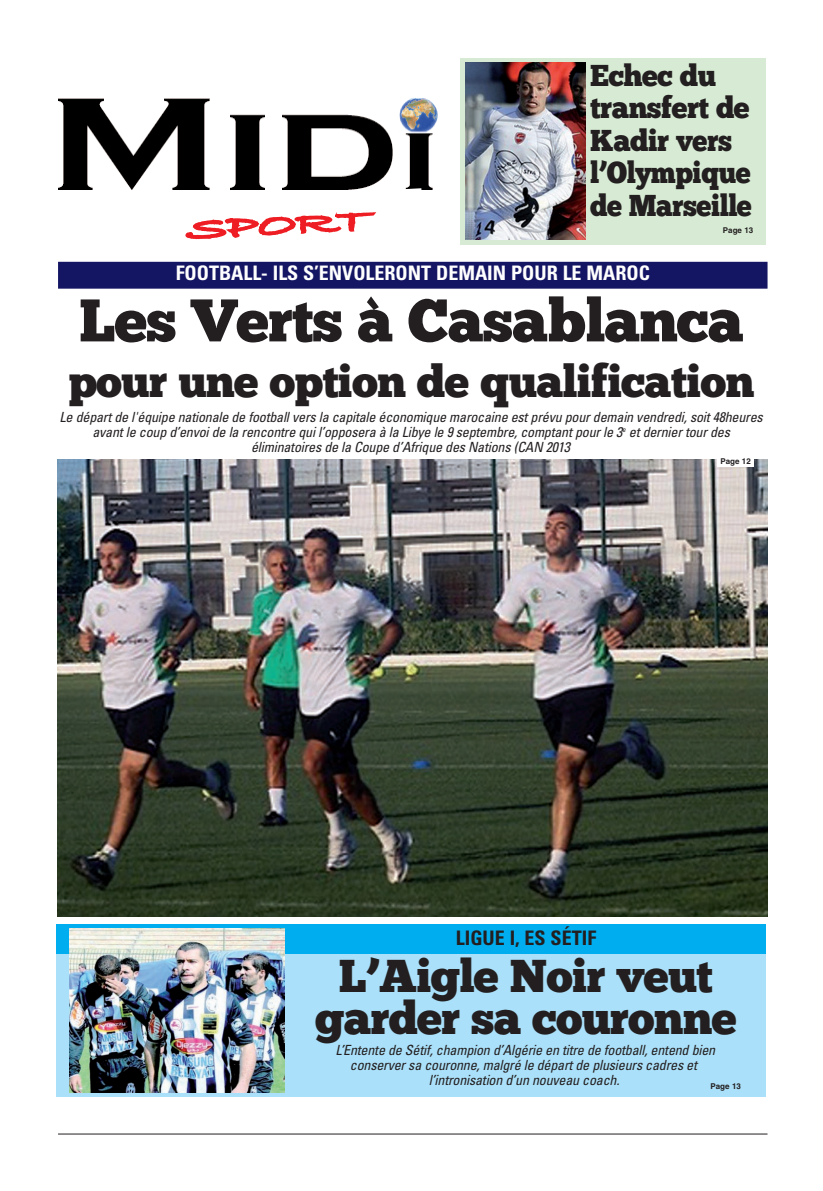
<style>
.page{position:relative;width:823px;height:1191px;background:#fff}
.page>*{position:absolute;margin:0;border:0;box-sizing:border-box;transform-origin:0 0}
.t1{font:60px "Chunk Five";letter-spacing:-.02em;color:#231f20}
.t2{font:46px/42px "Chunk Five";letter-spacing:-.02em;color:#231f20;text-align:center}
.t3{font:45px "Chunk Five";letter-spacing:-.02em;color:#231f20}
.t4{font:700 32.3px "Bradley Hand ITCTT";color:#ee1d23;scale:1.71 1}
.t5{font:30.2px/32.5px "Chunk Five";letter-spacing:-.02em;color:#231f20;scale:.96 1}
.t6{font:700 condensed 20px "Univers";color:#fff}
.t7{font:700 condensed 20px "Univers";color:#231f20}
.t8{font:italic condensed 14px/15px "Univers";letter-spacing:-.015em;color:#231f20;text-align:center}
.t9{font:700 8px "Helvetica";color:#231f20}
</style>
<div class="page">
<div style="left:57px;top:948px;width:708px;height:148px;background:#aae0f9"></div>
<img style="left:57px;top:460px;width:710px;height:457px">
<hr style="left:58px;top:1133px;width:709px;height:1px;background:#231f20">
<img style="left:58px;top:98px;width:380px;height:92px">
<svg style="left:132px;top:188px;width:292px;height:74px"></svg>
<div style="left:58px;top:262px;width:709px;height:27px;background:#141563"></div>
<div style="left:57px;top:924px;width:708px;height:30px;background:#00aeef"></div>
<img style="left:69px;top:928px;width:216px;height:164px">
<div style="left:460px;top:58px;width:305px;height:186px;background:#d7ebd4"></div>
<div style="left:716px;top:458px;width:37px;height:9px;background:#fff"></div>
<img style="left:465px;top:63px;width:120px;height:177px">
<h3 class="t5" style="left:590px;top:59px;width:170px">Echec du transfert de<br>Kadir vers l’Olympique de Marseille</h3>
<h3 class="t4" style="left:185px;top:205px;width:109px;rotate:-3deg">SPORT</h3>
<h3 class="t6" style="left:175px;top:266px;width:475px">FOOTBALL- ILS S’ENVOLERONT DEMAIN POUR LE MAROC</h3>
<h1 class="t1" style="left:79px;top:285px;width:665px">Les Verts à Casablanca</h1>
<h3 class="t3" style="left:68px;top:355px;width:687px">pour une option de qualification</h3>
<p class="t8" style="left:60px;top:410px;width:704px">Le départ de l'équipe nationale de football vers la capitale économique marocaine est prévu pour demain vendredi, soit 48heures avant le coup d’envoi de la rencontre qui l’opposera à la Libye le 9 septembre, comptant pour le 3<sup>e</sup> et dernier tour des éliminatoires de la Coupe d’Afrique des Nations (CAN 2013</p>
<p class="t9" style="left:722px;top:226px;width:32px">Page 13</p>
<p class="t9" style="left:720px;top:458px;width:32px">Page 12</p>
<h3 class="t7" style="left:455px;top:930px;width:142px">LIGUE I, ES SÉTIF</h3>
<h2 class="t2" style="left:315px;top:955px;width:423px">L’Aigle Noir veut garder sa couronne</h2>
<p class="t8" style="left:335px;top:1043px;width:381px">L’Entente de Sétif, champion d’Algérie en titre de football, entend bien conserver sa couronne, malgré le départ de plusieurs cadres et l’intronisation d’un nouveau coach.</p>
<p class="t9" style="left:710px;top:1083px;width:32px">Page 13</p>
</div>
